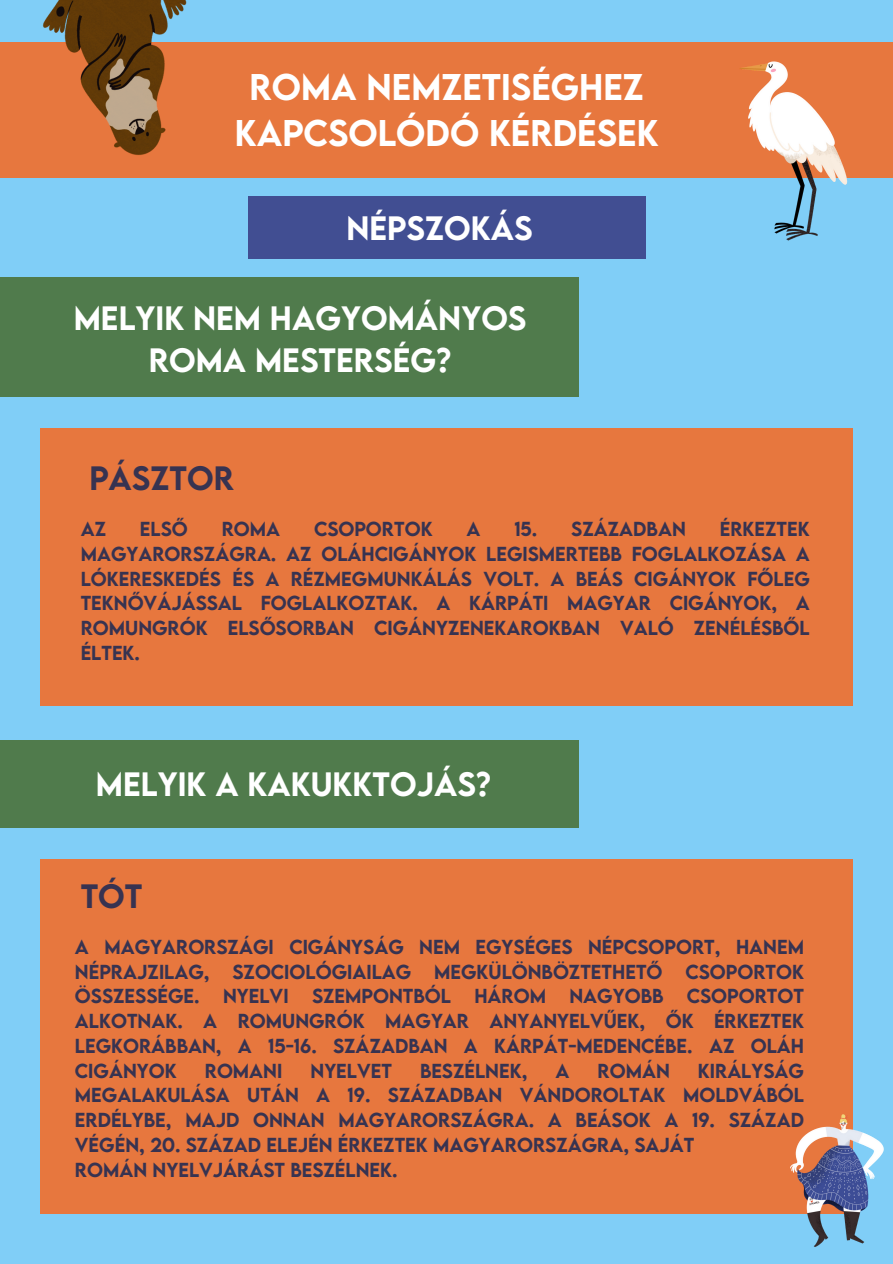
<style>
.page{position:relative;width:893px;height:1264px;background:#fff}
.page>*{position:absolute;margin:0;border:0;box-sizing:border-box;transform-origin:0 0}
.t1{font:500 33px/46.2px "LEMONMILK";letter-spacing:.21em;color:#fff;text-align:center}
.t2{font:500 30px/41.7px "LEMONMILK";letter-spacing:.13em;color:#fff;text-align:center}
.t3{font:500 30px "LEMONMILK";letter-spacing:.075em;color:#fff}
.t4{font:500 30px "LEMONMILK";color:#373351}
.t5{font:500 18px/24.8px "LEMONMILK";letter-spacing:.125em;color:#373351}
</style>
<div class="page">
<div style="left:0;top:0;width:892px;height:1263px;background:#80cef7"></div>
<div style="left:0;top:42px;width:892px;height:135px;background:#e7773e"></div>
<div style="left:40px;top:428px;width:813px;height:278px;background:#e7773e"></div>
<div style="left:0;top:277px;width:578px;height:120px;background:#507b4c"></div>
<img style="left:0;top:0;width:293px;height:178px">
<img style="left:690px;top:61px;width:202px;height:180px">
<div style="left:40px;top:859px;width:812px;height:354px;background:#e7773e"></div>
<img style="left:757px;top:1097px;width:127px;height:150px">
<div style="left:0;top:740px;width:578px;height:88px;background:#507b4c"></div>
<div style="left:248px;top:196px;width:397px;height:63px;background:#414e92"></div>
<p class="t1" style="left:235px;top:63px;width:423px">ROMA NEMZETISÉGHEZ<br>KAPCSOLÓDÓ KÉRDÉSEK</p>
<p class="t2" style="left:346px;top:206px;width:186px">NÉPSZOKÁS</p>
<h1 class="t2" style="left:74px;top:297px;width:452px">MELYIK NEM HAGYOMÁNYOS<br>ROMA MESTERSÉG?</h1>
<h1 class="t4" style="left:89px;top:458px;width:144px">PÁSZTOR</h1>
<h1 class="t5" style="left:81px;top:516px;width:25px">AZ</h1>
<h1 class="t5" style="left:140px;top:516px;width:45px">ELSŐ</h1>
<h1 class="t5" style="left:222px;top:516px;width:58px">ROMA</h1>
<h1 class="t5" style="left:314px;top:516px;width:119px">CSOPORTOK</h1>
<h1 class="t5" style="left:466px;top:516px;width:13px">A</h1>
<h1 class="t5" style="left:514px;top:516px;width:171px">15. SZÁZADBAN</h1>
<h1 class="t5" style="left:81px;top:516px;width:729px;text-indent:639px">ÉRKEZTEK MAGYARORSZÁGRA. AZ OLÁHCIGÁNYOK LEGISMERTEBB FOGLALKOZÁSA A LÓKERESKEDÉS ÉS A RÉZMEGMUNKÁLÁS VOLT. A BEÁS CIGÁNYOK FŐLEG TEKNŐVÁJÁSSAL FOGLALKOZTAK. A KÁRPÁTI MAGYAR CIGÁNYOK, A ROMUNGRÓK ELSŐSORBAN CIGÁNYZENEKAROKBAN</h1>
<h1 class="t5" style="left:620px;top:615px;width:51px">VALÓ</h1>
<h1 class="t5" style="left:693px;top:615px;width:116px">ZENÉLÉSBŐL</h1>
<h1 class="t5" style="left:81px;top:640px;width:61px">ÉLTEK.</h1>
<h1 class="t3" style="left:96px;top:763px;width:397px">MELYIK A KAKUKKTOJÁS?</h1>
<p class="t4" style="left:81px;top:875px;width:62px">TÓT</p>
<p class="t5" style="left:75px;top:933px;width:726px">A MAGYARORSZÁGI CIGÁNYSÁG NEM EGYSÉGES NÉPCSOPORT, HANEM<br>NÉPRAJZILAG,</p>
<p class="t5" style="left:232px;top:958px;width:176px">SZOCIOLÓGIAILAG</p>
<p class="t5" style="left:434px;top:958px;width:225px">MEGKÜLÖNBÖZTETHETŐ</p>
<p class="t5" style="left:685px;top:958px;width:119px">CSOPORTOK</p>
<p class="t5" style="left:75px;top:983px;width:126px">ÖSSZESSÉGE.</p>
<p class="t5" style="left:223px;top:983px;width:67px">NYELVI</p>
<p class="t5" style="left:312px;top:983px;width:139px">SZEMPONTBÓL</p>
<p class="t5" style="left:474px;top:983px;width:69px">HÁROM</p>
<p class="t5" style="left:569px;top:983px;width:94px">NAGYOBB</p>
<p class="t5" style="left:75px;top:983px;width:729px;text-align:justify;text-indent:611px">CSOPORTOT ALKOTNAK. A ROMUNGRÓK MAGYAR ANYANYELVŰEK, ŐK ÉRKEZTEK LEGKORÁBBAN, A 15-16. SZÁZADBAN A KÁRPÁT-M EDENCÉBE. AZ OLÁH CIGÁNYOK</p>
<p class="t5" style="left:75px;top:1057px;width:729px;text-indent:623px">KIRÁLYSÁG MEGALAKULÁSA UTÁN A 19. SZÁZADBAN VÁNDOROLTAK MOLDVÁBÓL ERDÉLYBE, MAJD ONNAN MAGYARORSZÁGRA. A BEÁSOK A 19. SZÁZAD VÉGÉN, 20. SZÁZAD ELEJÉN ÉRKEZTEK MAGYARORSZÁGRA, SAJÁT</p>
<h1 class="t5" style="left:75px;top:1156px;width:324px">ROMÁN NYELVJÁRÁST BESZÉLNEK.</h1>
<p class="t5" style="left:205px;top:1057px;width:79px">ROMANI</p>
<p class="t5" style="left:310px;top:1057px;width:82px">NYELVET</p>
<p class="t5" style="left:420px;top:1057px;width:109px">BESZÉLNEK,</p>
<p class="t5" style="left:555px;top:1057px;width:13px">A</p>
<p class="t5" style="left:597px;top:1057px;width:71px">ROMÁN</p>
</div>
